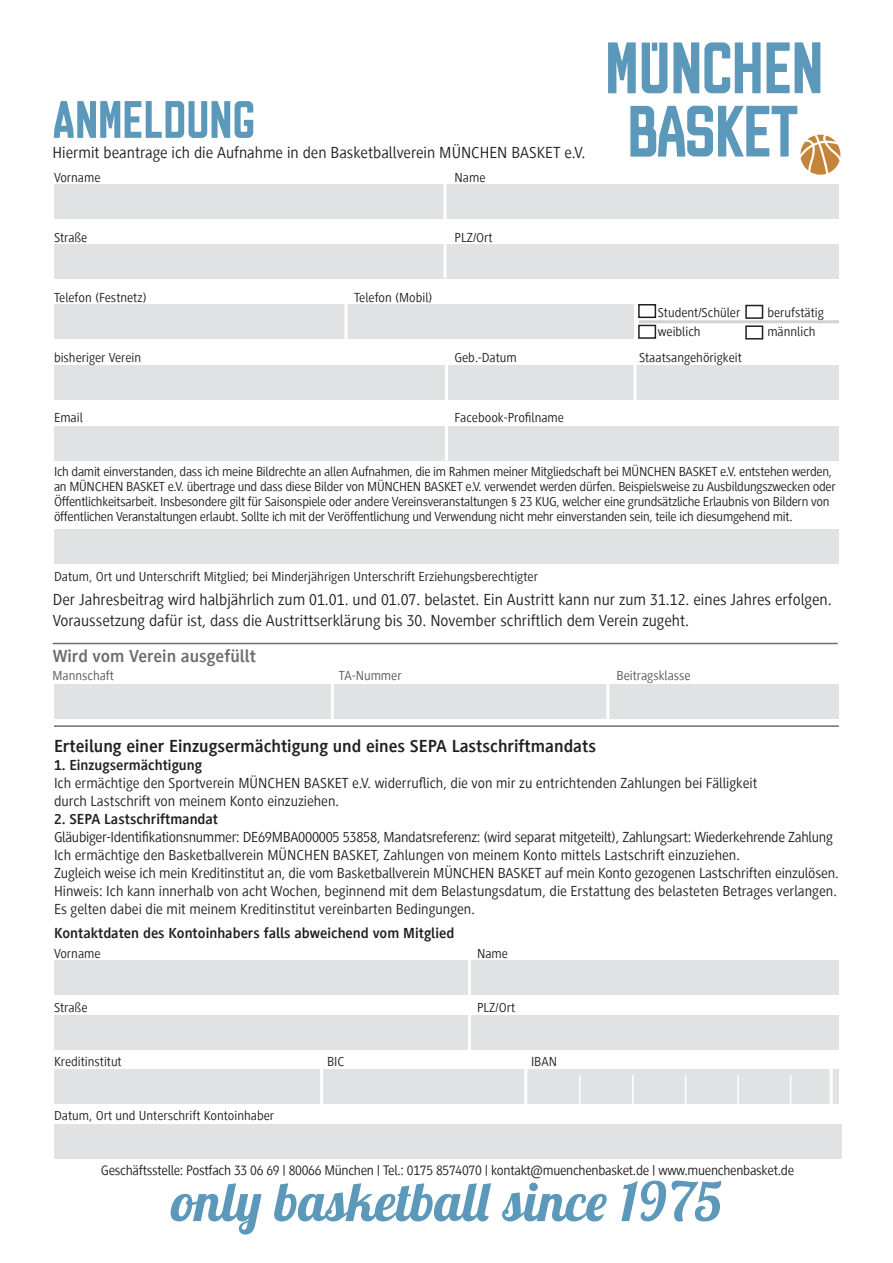
<style>
.page{position:relative;width:893px;height:1263px;background:#fff}
.page>*{position:absolute;margin:0;border:0;box-sizing:border-box;transform-origin:0 0}
.t1{font:italic 700 54px "Lobster Two";color:#5b98ba}
.t2{font:54px "Olifant";color:#5b98ba}
.t3{font:700 18px "Generis Sans Com";color:#231f20}
.t4{font:700 18px "Generis Sans Com";color:#6c6d70}
.t5{font:16.5px/21px "Generis Sans Com";color:#231f20}
.t6{font:15px/18px "Generis Sans Com";color:#231f20}
.t7{font:700 15px "Generis Sans Com";color:#231f20}
.t8{font:14.25px "Generis Sans Com";letter-spacing:-.02em;color:#231f20}
.t9{font:13.5px/15px "Generis Sans Com";letter-spacing:-.02em;color:#231f20}
.t10{font:13.5px "Generis Sans Com";color:#231f20}
.t11{font:13.5px "Generis Sans Com";color:#57585a}
</style>
<div class="page">
<svg style="left:608px;top:42px;width:28px;height:51px"></svg>
<svg style="left:642px;top:43px;width:25px;height:50px"></svg>
<svg style="left:673px;top:42px;width:147px;height:51px"></svg>
<svg style="left:630px;top:106px;width:210px;height:69px"></svg>
<div style="left:54px;top:184px;width:785px;height:34px;background:#e1e2e4"></div>
<div style="left:54px;top:961px;width:785px;height:34px;background:#e1e2e4"></div>
<div style="left:54px;top:1125px;width:787px;height:34px;background:#e1e2e4"></div>
<div style="left:54px;top:244px;width:785px;height:34px;background:#e1e2e4"></div>
<div style="left:54px;top:1015px;width:785px;height:34px;background:#e1e2e4"></div>
<div style="left:54px;top:1070px;width:785px;height:34px;background:#e1e2e4"></div>
<div style="left:54px;top:305px;width:580px;height:34px;background:#e1e2e4"></div>
<div style="left:54px;top:365px;width:785px;height:34px;background:#e1e2e4"></div>
<div style="left:54px;top:427px;width:785px;height:34px;background:#e1e2e4"></div>
<div style="left:54px;top:530px;width:785px;height:34px;background:#e1e2e4"></div>
<div style="left:54px;top:685px;width:784px;height:34px;background:#e1e2e4"></div>
<hr style="left:443px;top:180px;width:3px;height:98px;background:#fff">
<hr style="left:344px;top:294px;width:3px;height:48px;background:#fff">
<hr style="left:445px;top:363px;width:3px;height:98px;background:#fff">
<hr style="left:331px;top:674px;width:3px;height:58px;background:#fff">
<hr style="left:606px;top:670px;width:3px;height:58px;background:#fff">
<hr style="left:468px;top:957px;width:3px;height:101px;background:#fff">
<hr style="left:320px;top:1055px;width:3px;height:61px;background:#fff">
<hr style="left:524px;top:1054px;width:3px;height:60px;background:#fff">
<hr style="left:579px;top:1075px;width:1px;height:33px;background:#fff">
<hr style="left:632px;top:1075px;width:2px;height:33px;background:#fff">
<hr style="left:685px;top:1075px;width:1px;height:33px;background:#fff">
<hr style="left:737px;top:1075px;width:2px;height:33px;background:#fff">
<hr style="left:790px;top:1075px;width:1px;height:33px;background:#fff">
<hr style="left:830px;top:1067px;width:3px;height:41px;background:#fff">
<hr style="left:634px;top:357px;width:3px;height:49px;background:#fff">
<hr style="left:54px;top:725px;width:785px;height:2px;background:#6c6d70">
<hr style="left:53px;top:643px;width:785px;height:1px;background:#6c6d70">
<hr style="left:639px;top:320px;width:200px;height:3px;background:#d1d2d4">
<div style="left:638px;top:304px;width:18px;height:14px;border:2px solid #231f20"></div>
<div style="left:638px;top:325px;width:18px;height:14px;border:2px solid #231f20"></div>
<div style="left:745px;top:305px;width:18px;height:14px;border:2px solid #231f20"></div>
<div style="left:745px;top:325px;width:18px;height:14px;border:2px solid #231f20"></div>
<h1 class="t2" style="left:52px;top:90px;width:204px">ANMELDUNG</h1>
<p class="t5" style="left:52px;top:142px;width:534px">Hiermit beantrage ich die Aufnahme in den Basketballverein MÜNCHEN BASKET e.V.</p>
<p class="t10" style="left:54px;top:170px;width:48px">Vorname</p>
<p class="t9" style="left:455px;top:170px;width:32px">Name</p>
<p class="t9" style="left:54px;top:230px;width:35px">Straße</p>
<p class="t9" style="left:455px;top:230px;width:40px">PLZ/Ort</p>
<p class="t10" style="left:54px;top:290px;width:94px">Telefon (Festnetz)</p>
<p class="t10" style="left:354px;top:290px;width:80px">Telefon (Mobil)</p>
<p class="t10" style="left:658px;top:305px;width:84px">Student/Schüler</p>
<p class="t10" style="left:767px;top:305px;width:58px">berufstätig</p>
<p class="t10" style="left:658px;top:324px;width:44px">weiblich</p>
<p class="t10" style="left:767px;top:324px;width:50px">männlich</p>
<p class="t10" style="left:54px;top:350px;width:89px">bisheriger Verein</p>
<p class="t10" style="left:455px;top:350px;width:64px">Geb.-Datum</p>
<p class="t10" style="left:639px;top:350px;width:104px">Staatsangehörigkeit</p>
<p class="t9" style="left:54px;top:410px;width:30px">Email</p>
<p class="t10" style="left:455px;top:410px;width:111px">Facebook-Profilname</p>
<p class="t9" style="left:54px;top:464px;width:783px">Ich damit einverstanden, dass ich meine Bildrechte an allen Aufnahmen, die im Rahmen meiner Mitgliedschaft bei MÜNCHEN BASKET e.V. entstehen werden, an MÜNCHEN BASKET e.V. übertrage und dass diese Bilder von MÜNCHEN BASKET e.V. verwendet werden dürfen. Beispielsweise zu Ausbildungszwecken oder Öffentlichkeitsarbeit. Insbesondere gilt für Saisonspiele oder andere Vereinsveranstaltungen § 23 KUG, welcher eine grundsätzliche Erlaubnis von Bildern von öffentlichen Veranstaltungen erlaubt. Sollte ich mit der Veröffentlichung und Verwendung nicht mehr einverstanden sein, teile ich diesumgehend mit.</p>
<p class="t10" style="left:54px;top:569px;width:485px">Datum, Ort und Unterschrift Mitglied; bei Minderjährigen Unterschrift Erziehungsberechtigter</p>
<p class="t5" style="left:53px;top:589px;width:780px">Der Jahresbeitrag wird halbjährlich zum 01.01. und 01.07. belastet. Ein Austritt kann nur zum 31.12. eines Jahres erfolgen.<br>Voraussetzung dafür ist, dass die Austrittserklärung bis 30. November schriftlich dem Verein zugeht.</p>
<p class="t4" style="left:53px;top:646px;width:205px">Wird vom Verein ausgefüllt</p>
<p class="t11" style="left:52px;top:668px;width:63px">Mannschaft</p>
<p class="t11" style="left:339px;top:668px;width:64px">TA-Nummer</p>
<p class="t11" style="left:616px;top:668px;width:76px">Beitragsklasse</p>
<p class="t3" style="left:54px;top:736px;width:544px">Erteilung einer Einzugsermächtigung und eines SEPA Lastschriftmandats</p>
<p class="t7" style="left:54px;top:757px;width:150px">1. Einzugsermächtigung</p>
<p class="t6" style="left:54px;top:774px;width:705px">Ich ermächtige den Sportverein MÜNCHEN BASKET e.V. widerruflich, die von mir zu entrichtenden Zahlungen bei Fälligkeit durch Lastschrift von meinem Konto einzuziehen.</p>
<p class="t7" style="left:54px;top:811px;width:166px">2. SEPA Lastschriftmandat</p>
<p class="t6" style="left:54px;top:828px;width:786px">Gläubiger-Identifikationsnummer: DE69MBA000005 53858, Mandatsreferenz: (wird separat mitgeteilt), Zahlungsart: Wiederkehrende Zahlung Ich ermächtige den Basketballverein MÜNCHEN BASKET, Zahlungen von meinem Konto mittels Lastschrift einzuziehen.<br>Zugleich weise ich mein Kreditinstitut an, die vom Basketballverein MÜNCHEN BASKET auf mein Konto gezogenen Lastschriften einzulösen.<br>Hinweis: Ich kann innerhalb von acht Wochen, beginnend mit dem Belastungsdatum, die Erstattung des belasteten Betrages verlangen.<br>Es gelten dabei die mit meinem Kreditinstitut vereinbarten Bedingungen.</p>
<p class="t7" style="left:54px;top:925px;width:402px">Kontaktdaten des Kontoinhabers falls abweichend vom Mitglied</p>
<p class="t10" style="left:54px;top:946px;width:48px">Vorname</p>
<p class="t9" style="left:477px;top:946px;width:32px">Name</p>
<p class="t9" style="left:54px;top:1000px;width:35px">Straße</p>
<p class="t9" style="left:477px;top:1000px;width:40px">PLZ/Ort</p>
<p class="t10" style="left:54px;top:1054px;width:69px">Kreditinstitut</p>
<p class="t9" style="left:327px;top:1054px;width:19px">BIC</p>
<p class="t9" style="left:531px;top:1054px;width:28px">IBAN</p>
<p class="t10" style="left:54px;top:1108px;width:222px">Datum, Ort und Unterschrift Kontoinhaber</p>
<p class="t8" style="left:101px;top:1162px;width:695px">Geschäftsstelle: Postfach 33 06 69 | 80066 München | Tel.: 0175 8574070 | kontakt@muenchenbasket.de | www.muenchenbasket.de</p>
<h1 class="t1" style="left:170px;top:1167px;width:554px">only basketball since 1975</h1>
</div>
